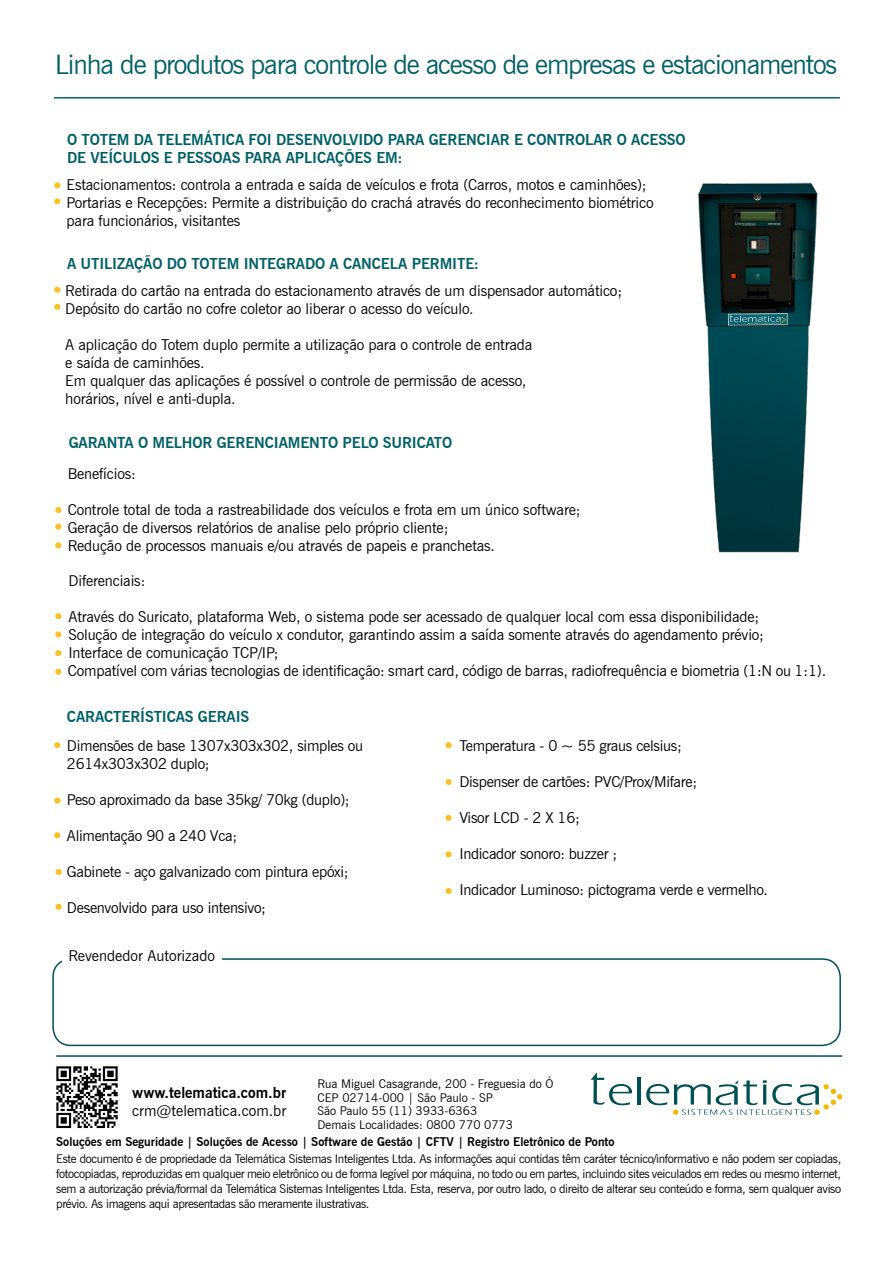
<style>
.page{position:relative;width:893px;height:1263px;background:#fff}
.page>*{position:absolute;margin:0;border:0;box-sizing:border-box;transform-origin:0 0}
.t1{font:27px "News Gothic BT";letter-spacing:-.04em;color:#006168}
.t2{font:15px/18px "News Gothic BT";letter-spacing:-.01em;color:#000}
.t3{font:700 15px/18px "News Gothic BT";letter-spacing:-.01em;color:#006168}
.t4{font:700 15px "News Gothic BT";color:#000}
.t5{font:12px/15px "News Gothic BT";color:#000;text-align:justify}
.t6{font:700 12px "News Gothic BT";color:#000}
</style>
<div class="page">
<hr style="left:637px;top:1077px;width:3px;height:27px;background:#005054">
<svg style="left:590px;top:1072px;width:42px;height:33px"></svg>
<svg style="left:646px;top:1080px;width:196px;height:35px"></svg>
<img style="left:56px;top:1066px;width:62px;height:62px">
<hr style="left:56px;top:1055px;width:786px;height:2px;background:#005054">
<div style="left:52px;top:958px;width:789px;height:88px;border:2px solid #005054;border-radius:18px"></div>
<div style="left:62px;top:950px;width:159px;height:17px;background:#fff"></div>
<svg style="left:54px;top:742px;width:6px;height:6px"></svg>
<div style="left:54px;top:797px;width:6px;height:7px;background:#f9c126;border-radius:50%"></div>
<svg style="left:54px;top:832px;width:6px;height:6px"></svg>
<svg style="left:446px;top:888px;width:6px;height:6px"></svg>
<svg style="left:446px;top:779px;width:6px;height:6px"></svg>
<svg style="left:446px;top:815px;width:6px;height:6px"></svg>
<svg style="left:446px;top:851px;width:6px;height:6px"></svg>
<svg style="left:446px;top:742px;width:6px;height:6px"></svg>
<svg style="left:56px;top:869px;width:6px;height:6px"></svg>
<svg style="left:56px;top:904px;width:6px;height:6px"></svg>
<svg style="left:55px;top:669px;width:6px;height:6px"></svg>
<svg style="left:55px;top:631px;width:6px;height:6px"></svg>
<svg style="left:55px;top:650px;width:6px;height:6px"></svg>
<svg style="left:55px;top:613px;width:6px;height:6px"></svg>
<svg style="left:55px;top:507px;width:6px;height:6px"></svg>
<svg style="left:54px;top:182px;width:6px;height:6px"></svg>
<svg style="left:54px;top:198px;width:6px;height:6px"></svg>
<svg style="left:54px;top:287px;width:6px;height:6px"></svg>
<svg style="left:54px;top:304px;width:6px;height:6px"></svg>
<svg style="left:55px;top:524px;width:6px;height:6px"></svg>
<svg style="left:55px;top:542px;width:6px;height:6px"></svg>
<hr style="left:54px;top:97px;width:786px;height:2px;background:#006168">
<img style="left:697px;top:182px;width:121px;height:371px">
<h1 class="t1" style="left:55px;top:48px;width:784px">Linha de produtos para controle de acesso de empresas e estacionamentos</h1>
<p class="t3" style="left:67px;top:130px;width:620px">O TOTEM DA TELEMÁTICA FOI DESENVOLVIDO PARA GERENCIAR E CONTROLAR O ACESSO<br>DE VEÍCULOS E PESSOAS PARA APLICAÇÕES EM:</p>
<p class="t2" style="left:67px;top:176px;width:588px">Estacionamentos: controla a entrada e saída de veículos e frota (Carros, motos e caminhões);<br>Portarias e Recepções: Permite a distribuição do crachá através do reconhecimento biométrico para funcionários, visitantes</p>
<p class="t3" style="left:67px;top:255px;width:413px">A UTILIZAÇÃO DO TOTEM INTEGRADO A CANCELA PERMITE:</p>
<p class="t2" style="left:65px;top:282px;width:558px">Retirada do cartão na entrada do estacionamento através de um dispensador automático;<br>Depósito do cartão no cofre coletor ao liberar o acesso do veículo.</p>
<p class="t2" style="left:65px;top:336px;width:468px">A aplicação do Totem duplo permite a utilização para o controle de entrada e saída de caminhões.<br>Em qualquer das aplicações é possível o controle de permissão de acesso, horários, nível e anti-dupla.</p>
<p class="t3" style="left:69px;top:433px;width:385px">GARANTA O MELHOR GERENCIAMENTO PELO SURICATO</p>
<p class="t2" style="left:68px;top:464px;width:69px">Benefícios:</p>
<p class="t2" style="left:68px;top:500px;width:514px">Controle total de toda a rastreabilidade dos veículos e frota em um único software;<br>Geração de diversos relatórios de analise pelo próprio cliente;<br>Redução de processos manuais e/ou através de papeis e pranchetas.</p>
<p class="t2" style="left:68px;top:571px;width:78px">Diferenciais:</p>
<p class="t2" style="left:68px;top:607px;width:760px">Através do Suricato, plataforma Web, o sistema pode ser acessado de qualquer local com essa disponibilidade;<br>Solução de integração do veículo x condutor, garantindo assim a saída somente através do agendamento prévio;<br>Interface de comunicação TCP/IP;<br>Compatível com várias tecnologias de identificação: smart card, código de barras, radiofrequência e biometria (1:N ou 1:1).</p>
<p class="t3" style="left:67px;top:708px;width:184px">CARACTERÍSTICAS GERAIS</p>
<p class="t2" style="left:67px;top:737px;width:298px">Dimensões de base 1307x303x302, simples ou<br>2614x303x302 duplo;</p>
<p class="t2" style="left:67px;top:791px;width:284px">Peso aproximado da base 35kg/ 70kg (duplo);</p>
<p class="t2" style="left:67px;top:827px;width:172px">Alimentação 90 a 240 Vca;</p>
<p class="t2" style="left:67px;top:863px;width:283px">Gabinete - aço galvanizado com pintura epóxi;</p>
<p class="t2" style="left:67px;top:899px;width:200px">Desenvolvido para uso intensivo;</p>
<p class="t2" style="left:68px;top:947px;width:148px">Revendedor Autorizado</p>
<p class="t2" style="left:459px;top:737px;width:224px">Temperatura - 0 ~ 55 graus celsius;</p>
<p class="t2" style="left:459px;top:773px;width:239px">Dispenser de cartões: PVC/Prox/Mifare;</p>
<p class="t2" style="left:459px;top:809px;width:122px">Visor LCD - 2 X 16;</p>
<p class="t2" style="left:459px;top:845px;width:159px">Indicador sonoro: buzzer ;</p>
<p class="t2" style="left:459px;top:881px;width:310px">Indicador Luminoso: pictograma verde e vermelho.</p>
<p class="t4" style="left:132px;top:1083px;width:155px">www.telematica.com.br</p>
<p class="t2" style="left:132px;top:1101px;width:155px">crm@telematica.com.br</p>
<p class="t5" style="left:317px;top:1077px;width:238px;line-height:13.5px;text-align:left">Rua Miguel Casagrande, 200 - Freguesia do Ó CEP 02714-000 | São Paulo - SP<br>São Paulo 55 (11) 3933-6363<br>Demais Localidades: 0800 770 0773</p>
<p class="t6" style="left:56px;top:1135px;width:560px">Soluções em Seguridade | Soluções de Acesso | Software de Gestão | CFTV | Registro Eletrônico de Ponto</p>
<p class="t5" style="left:56px;top:1151px;width:786px">Este documento é de propriedade da Telemática Sistemas Inteligentes Ltda. As informações aqui contidas têm caráter técnico/informativo e não podem ser copiadas, fotocopiadas, reproduzidas em qualquer meio eletrônico ou de forma legível por máquina, no todo ou em partes, incluindo sites veiculados em redes ou mesmo internet, sem a autorização prévia/formal da Telemática Sistemas Inteligentes Ltda. Esta, reserva, por outro lado, o direito de alterar seu conteúdo e forma, sem qualquer aviso prévio. As imagens aqui apresentadas são meramente ilustrativas.</p>
</div>
